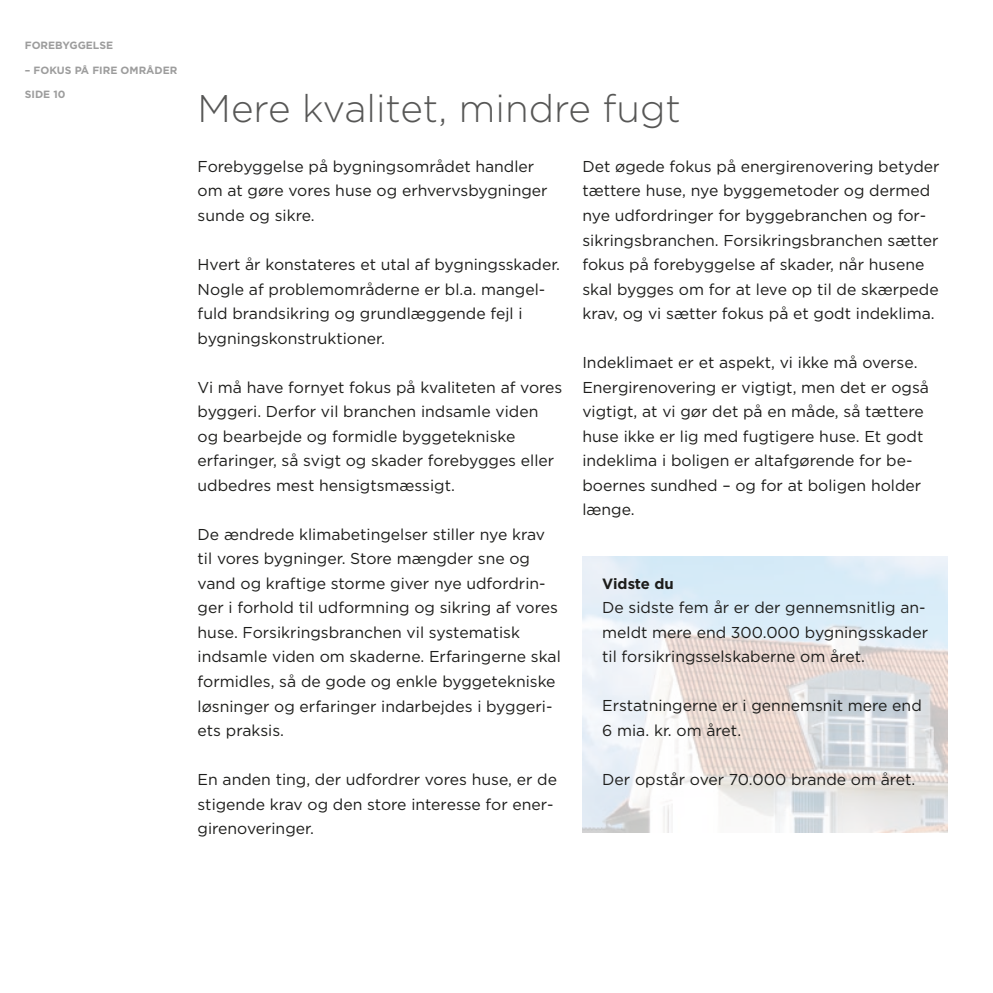
<style>
.page{position:relative;width:993px;height:993px;background:#fff}
.page>*{position:absolute;margin:0;border:0;box-sizing:border-box;transform-origin:0 0}
.t1{font:300 38.5px "Gotham";color:#575756}
.t2{font:15.75px/24.5px "Gotham";color:#1d1d1b}
.t3{font:700 14.88px "Gotham";color:#1d1d1b}
.t4{font:700 10.5px "Gotham";color:#9d9d9d}
</style>
<div class="page">
<img style="left:582px;top:556px;width:364px;height:276px">
<hr style="left:992px;top:0;width:1px;height:992px;background:#f49712">
<p class="t4" style="left:25px;top:39px;width:90px">FOREBYGGELSE</p>
<p class="t4" style="left:25px;top:64px;width:154px">– FOKUS PÅ FIRE OMRÅDER</p>
<p class="t4" style="left:25px;top:88px;width:42px">SIDE 10</p>
<h1 class="t1" style="left:197px;top:85px;width:485px">Mere kvalitet, mindre fugt</h1>
<p class="t2" style="left:582px;top:154px;width:358px">Det øgede fokus på energirenovering betyder tættere huse, nye byggemetoder og dermed nye udfordringer for byggebranchen og for&shy;sikringsbranchen. Forsikringsbranchen sætter fokus på forebyggelse af skader, når husene skal bygges om for at leve op til de skærpede krav, og vi sætter fokus på et godt indeklima.</p>
<p class="t2" style="left:582px;top:350px;width:348px">Indeklimaet er et aspekt, vi ikke må overse.<br>Energirenovering er vigtigt, men det er også vigtigt, at vi gør det på en måde, så tættere huse ikke er lig med fugtigere huse. Et godt indeklima i boligen er altafgørende for be&shy;boernes sundhed – og for at boligen holder længe.</p>
<p class="t2" style="left:197px;top:154px;width:351px">Forebyggelse på bygningsområdet handler om at gøre vores huse og erhvervsbygninger sunde og sikre.</p>
<p class="t2" style="left:197px;top:252px;width:364px">Hvert år konstateres et utal af bygningsskader.<br>Nogle af problemområderne er bl.a. mangel&shy;fuld brandsikring og grundlæggende fejl i bygningskonstruktioner.</p>
<p class="t2" style="left:197px;top:374px;width:366px">Vi må have fornyet fokus på kvaliteten af vores byggeri. Derfor vil branchen indsamle viden og bearbejde og formidle byggetekniske erfaringer, så svigt og skader forebygges eller udbedres mest hensigtsmæssigt.</p>
<p class="t2" style="left:197px;top:521px;width:364px">De ændrede klimabetingelser stiller nye krav til vores bygninger. Store mængder sne og vand og kraftige storme giver nye udfordrin&shy;ger i forhold til udformning og sikring af vores huse. Forsikringsbranchen vil systematisk indsamle viden om skaderne. Erfaringerne skal formidles, så de gode og enkle byggetekniske løsninger og erfaringer indarbejdes i byggeri&shy;ets praksis.</p>
<p class="t2" style="left:197px;top:767px;width:361px">En anden ting, der udfordrer vores huse, er de stigende krav og den store interesse for ener&shy;girenoveringer.</p>
<p class="t3" style="left:602px;top:574px;width:73px">VIDSTE DU</p>
<p class="t2" style="left:602px;top:595px;width:327px">De sidste fem år er der gennemsnitlig an&shy;meldt mere end 300.000 bygningsskader til forsikringsselskaberne om året.</p>
<p class="t2" style="left:602px;top:693px;width:321px">Erstatningerne er i gennemsnit mere end<br>6 mia. kr. om året.</p>
<p class="t2" style="left:602px;top:766px;width:314px">Der opstår over 70.000 brande om året.</p>
</div>
